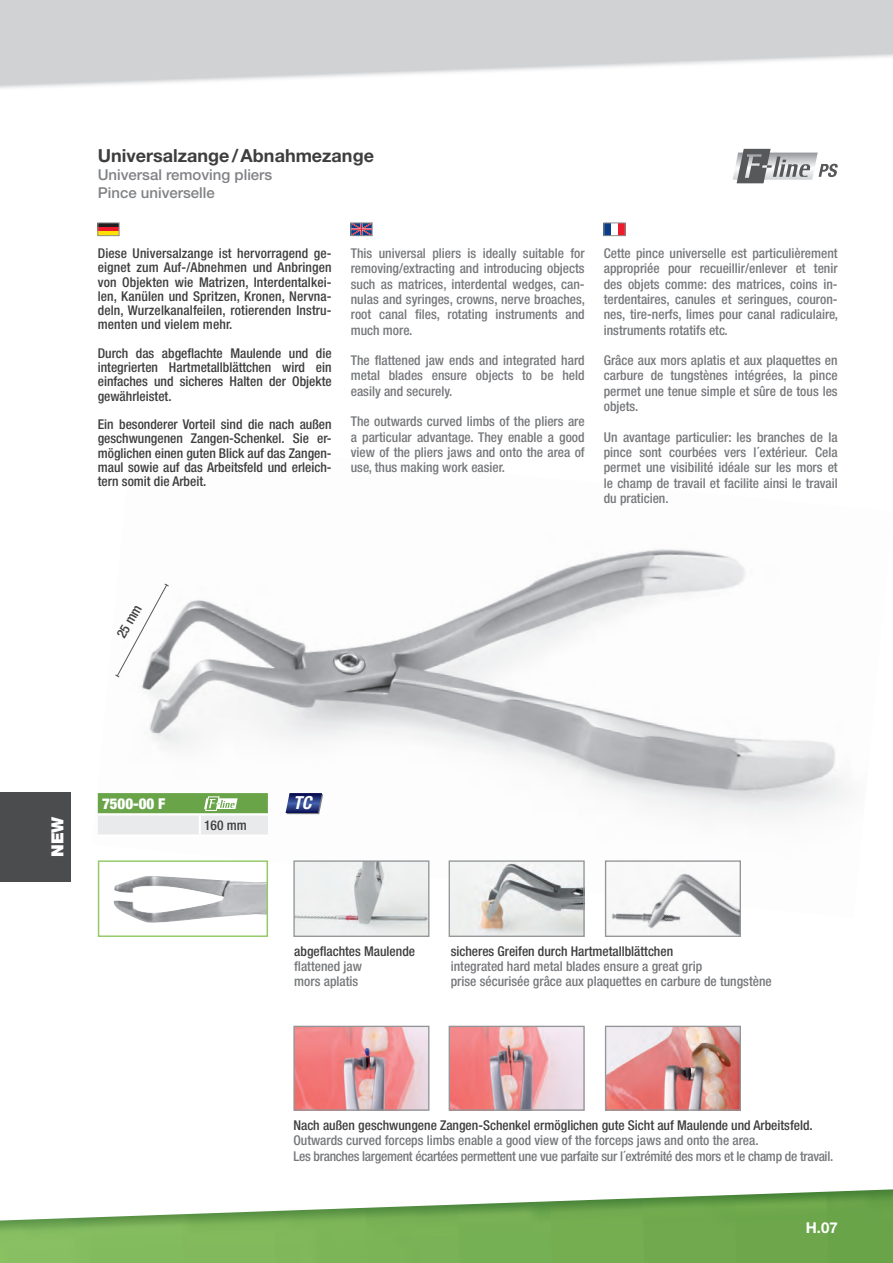
<style>
.page{position:relative;width:893px;height:1263px;background:#fff}
.page>*{position:absolute;margin:0;border:0;box-sizing:border-box;transform-origin:0 0}
.t1{font:700 18px "Helvetica Neue LT Std";color:#3e3e3f}
.t2{font:italic 700 condensed 18px "Helvetica Neue LT Std";color:#fff}
.t3{font:900 16.8px "Helvetica Neue LT Std";color:#fff}
.t4{font:500 15px/18px "Helvetica Neue LT Std";color:#808285}
.t5{font:900 condensed 15px "Helvetica Neue LT Std";color:#fff}
.t6{font:700 15px "Helvetica Neue LT Std";color:#fff}
.t7{font:500 condensed 13.5px/15.3px "Helvetica Neue LT Std";color:#76787b;text-align:justify}
.t8{font:500 condensed 13.5px/14.2px "Helvetica Neue LT Std";color:#3e3e3f;text-align:justify}
.t9{font:500 condensed 13.5px/15.3px "Helvetica Neue LT Std";letter-spacing:-.02em;color:#76787b}
</style>
<div class="page">
<img style="left:0;top:1189px;width:893px;height:74px">
<svg style="left:0;top:0;width:893px;height:85px;fill:#d1d2d4"></svg>
<img style="left:97px;top:549px;width:750px;height:369px">
<img style="left:114px;top:876px;width:151px;height:47px">
<div style="left:98px;top:860px;width:170px;height:77px;border:2px solid #94cb68"></div>
<img style="left:295px;top:862px;width:132px;height:73px">
<div style="left:293px;top:860px;width:136px;height:77px;border:1px solid #939598"></div>
<img style="left:295px;top:1028px;width:132px;height:81px">
<div style="left:293px;top:1026px;width:136px;height:85px;border:1px solid #939598"></div>
<img style="left:451px;top:862px;width:132px;height:73px">
<div style="left:449px;top:860px;width:136px;height:77px;border:1px solid #939598"></div>
<img style="left:451px;top:1028px;width:132px;height:81px">
<div style="left:449px;top:1026px;width:136px;height:85px;border:1px solid #939598"></div>
<img style="left:607px;top:862px;width:132px;height:73px">
<div style="left:605px;top:860px;width:136px;height:77px;border:1px solid #939598"></div>
<img style="left:607px;top:1028px;width:132px;height:81px">
<div style="left:605px;top:1026px;width:136px;height:85px;border:1px solid #939598"></div>
<hr style="left:98px;top:834px;width:102px;height:3px;background:#fff">
<hr style="left:200px;top:834px;width:68px;height:3px;background:#fff">
<svg style="left:98px;top:793px;width:170px;height:42px;background:#b2cca4"></svg>
<svg style="left:286px;top:793px;width:37px;height:21px"></svg>
<div style="left:604px;top:223px;width:7px;height:13px;background:#0a3d88"></div>
<div style="left:618px;top:223px;width:7px;height:13px;background:#ee1b2d"></div>
<div style="left:604px;top:223px;width:21px;height:13px;border:1px solid #8b9190"></div>
<hr style="left:98px;top:223px;width:21px;height:4px;background:#231f20">
<hr style="left:98px;top:227px;width:21px;height:4px;background:#ee1b2d">
<div style="left:98px;top:231px;width:21px;height:5px;background:#ffe101"></div>
<div style="left:98px;top:223px;width:21px;height:13px;border:1px solid #8b9190"></div>
<svg style="left:353px;top:225px;width:17px;height:9px"></svg>
<div style="left:351px;top:223px;width:21px;height:13px;border:1px solid #8b9190"></div>
<svg style="left:115px;top:583px;width:54px;height:95px"></svg>
<div style="left:0;top:792px;width:70px;height:89px;background:#4b4c4d"></div>
<img style="left:733px;top:153px;width:85px;height:27px">
<svg style="left:737px;top:149px;width:73px;height:34px"></svg>
<svg style="left:819px;top:164px;width:19px;height:13px"></svg>
<h1 class="t1" style="left:98px;top:144px;width:278px">Universalzange / Abnahmezange</h1>
<p class="t4" style="left:98px;top:165px;width:176px">Universal removing pliers<br>Pince universelle</p>
<p class="t8" style="left:98px;top:246px;width:235px">Diese Universalzange ist hervorragend ge&shy;eignet zum Auf-/Abnehmen und Anbringen von Objekten wie Matrizen, Interdentalkei&shy;len, Kanülen und Spritzen, Kronen, Nervna&shy;deln, Wurzelkanalfeilen, rotierenden Instru&shy;menten und vielem mehr.</p>
<p class="t8" style="left:98px;top:346px;width:235px">Durch das abgeflachte Maulende und die integrierten Hartmetallblättchen wird ein einfaches und sicheres Halten der Objekte gewährleistet.</p>
<p class="t8" style="left:98px;top:417px;width:235px">Ein besonderer Vorteil sind die nach außen geschwungenen Zangen-Schenkel. Sie er&shy;möglichen einen guten Blick auf das Zangen&shy;maul sowie auf das Arbeitsfeld und erleich&shy;tern somit die Arbeit.</p>
<p class="t7" style="left:351px;top:245px;width:236px">This universal pliers is ideally suitable for removing/extracting and introducing objects such as matrices, interdental wedges, can&shy;nulas and syringes, crowns, nerve broaches, root canal files, rotating instruments and much more.</p>
<p class="t7" style="left:351px;top:352px;width:235px">The flattened jaw ends and integrated hard metal blades ensure objects to be held easily and securely.</p>
<p class="t7" style="left:351px;top:414px;width:235px">The outwards curved limbs of the pliers are a particular advantage. They enable a good view of the pliers jaws and onto the area of use, thus making work easier.</p>
<p class="t7" style="left:604px;top:245px;width:236px">Cette pince universelle est particulièrement appropriée pour recueillir/enlever et tenir des objets comme: des matrices, coins in&shy;terdentaires, canules et seringues, couron&shy;nes, tire-nerfs, limes pour canal radiculaire, instruments rotatifs etc.</p>
<p class="t7" style="left:604px;top:352px;width:235px">Grâce aux mors aplatis et aux plaquettes en carbure de tungstènes intégrées, la pince permet une tenue simple et sûre de tous les objets.</p>
<p class="t7" style="left:604px;top:429px;width:235px">Un avantage particulier: les branches de la pince sont courbées vers l´extérieur. Cela permet une visibilité idéale sur les mors et le champ de travail et facilite ainsi le travail du praticien.</p>
<p class="t8" style="left:114px;top:634px;width:38px;rotate:-61deg">25 mm</p>
<p class="t3" style="left:47px;top:857px;width:42px;rotate:-90deg">NEW</p>
<p class="t5" style="left:102px;top:794px;width:65px">7500-00 F</p>
<p class="t8" style="left:204px;top:818px;width:44px">160 mm</p>
<h1 class="t2" style="left:293px;top:792px;width:20px">TC</h1>
<p class="t8" style="left:294px;top:944px;width:122px">abgeflachtes Maulende</p>
<p class="t7" style="left:294px;top:958px;width:69px">flattened jaw mors aplatis</p>
<p class="t8" style="left:451px;top:944px;width:224px">sicheres Greifen durch Hartmetallblättchen</p>
<p class="t7" style="left:451px;top:958px;width:322px">integrated hard metal blades ensure a great grip<br>prise sécurisée grâce aux plaquettes en carbure de tungstène</p>
<p class="t8" style="left:293px;top:1118px;width:521px">Nach außen geschwungene Zangen-Schenkel ermöglichen gute Sicht auf Maulende und Arbeitsfeld.</p>
<p class="t9" style="left:293px;top:1133px;width:541px">Outwards curved forceps limbs enable a good view of the forceps jaws and onto the area.<br>Les branches largement écartées permettent une vue parfaite sur l´extrémité des mors et le champ de travail.</p>
<p class="t6" style="left:806px;top:1219px;width:33px">H.07</p>
</div>
